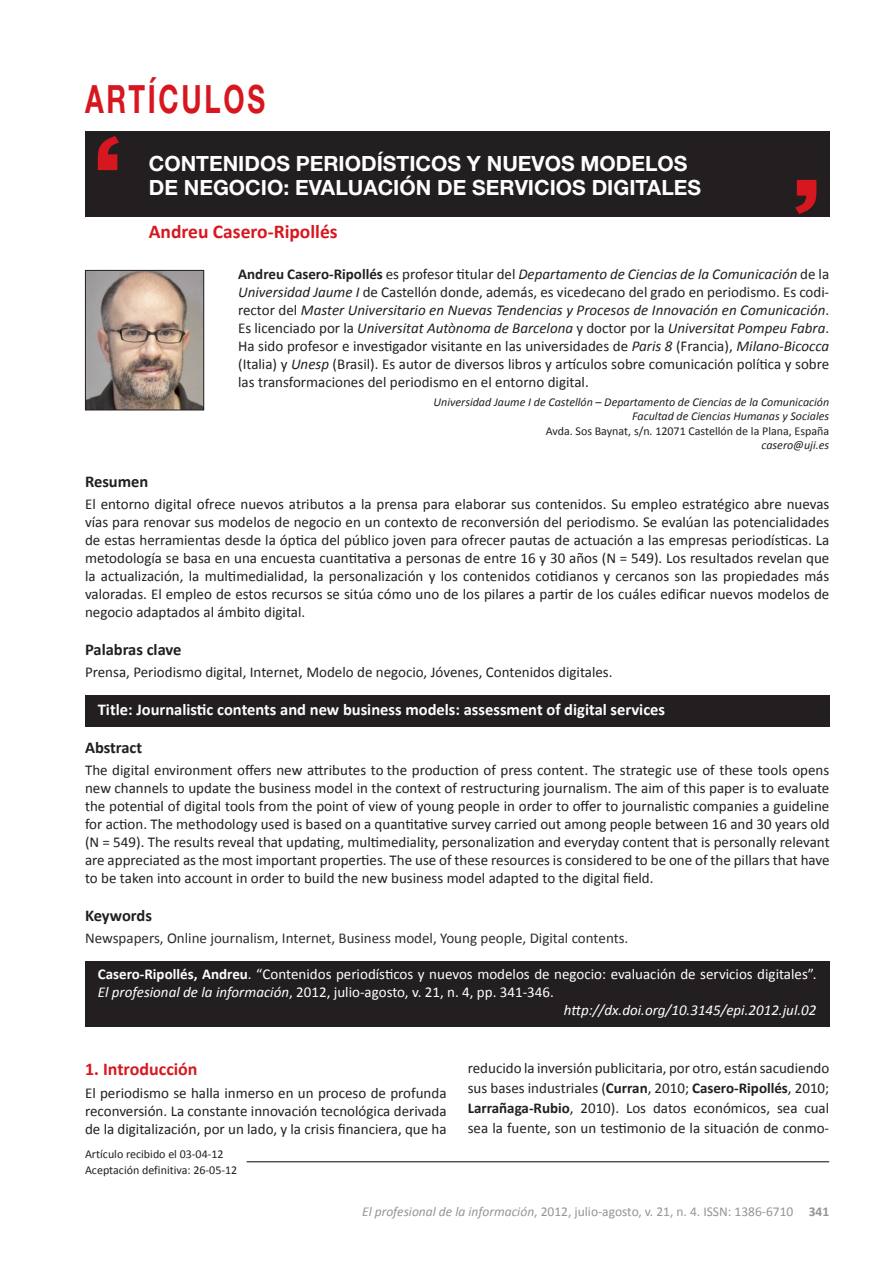
<style>
.page{position:relative;width:893px;height:1263px;background:#fff}
.page>*{position:absolute;margin:0;border:0;box-sizing:border-box;transform-origin:0 0}
.t1{font:700 39px "Helvetica Neue";letter-spacing:.1em;color:#d7171f;scale:.7 1}
.t2{font:700 21px/24.8px "Helvetica Neue";color:#fff}
.t3{font:700 19.5px "Calibri";color:#d7171f}
.t4{font:700 18px "Calibri";color:#d7171f}
.t5{font:700 16.5px "Calibri";color:#fff}
.t6{font:700 16.5px "Calibri";color:#231f20}
.t7{font:15px/18px "Calibri";color:#231f20;text-align:justify}
.t8{font:15px "Calibri";color:#fff}
.t9{font:15px "Calibri";color:#2c2c2c}
.t10{font:italic 15px "Calibri";color:#fff}
.t11{font:13.5px "Calibri";color:#939598}
.t12{font:italic 12px/14.4px "Calibri";color:#231f20;text-align:right}
.t13{font:12px/15.6px "Calibri";color:#231f20}
.s1{font-weight:700}
.s2{font-style:italic}
</style>
<div class="page">
<div style="left:85px;top:961px;width:744px;height:66px;background:#231f20"></div>
<div style="left:85px;top:132px;width:744px;height:85px;background:#231f20"></div>
<svg style="left:795px;top:180px;width:21px;height:34px"></svg>
<svg style="left:98px;top:136px;width:21px;height:34px"></svg>
<div style="left:85px;top:695px;width:744px;height:32px;background:#231f20"></div>
<hr style="left:247px;top:1161px;width:582px;height:1px;background:#231f20">
<img style="left:87px;top:272px;width:115px;height:136px">
<div style="left:85px;top:270px;width:119px;height:140px;border:1px solid #231f20"></div>
<h1 class="t1" style="left:85px;top:75px;width:259px">ARTÍCULOS</h1>
<h2 class="t2" style="left:149px;top:150px;width:554px">CONTENIDOS PERIODÍSTICOS Y NUEVOS MODELOS<br>DE NEGOCIO: EVALUACIÓN DE SERVICIOS DIGITALES</h2>
<h3 class="t3" style="left:149px;top:223px;width:190px">Andreu Casero‐Ripollés</h3>
<p class="t7" style="left:238px;top:267px;width:593px"><span class="s1">Andreu Casero‐Ripollés</span> es profesor 8tular del <span class="s2">Departamento de Ciencias de la Comunicación</span> de la <span class="s2">Universidad Jaume I</span> de Castellón donde, además, es vicedecano del grado en periodismo. Es codi‐ rector del <span class="s2">Master Universitario en Nuevas Tendencias y Procesos de Innovación en Comunicación</span>.<br>Es licenciado por la <span class="s2">Universitat Autònoma de Barcelona</span> y doctor por la <span class="s2">Universitat Pompeu Fabra</span>.<br>Ha sido profesor e inves8gador visitante en las universidades de <span class="s2">Paris 8</span> (Francia), <span class="s2">Milano‐Bicocca </span>(Italia) y <span class="s2">Unesp</span> (Brasil). Es autor de diversos libros y arJculos sobre comunicación polí8ca y sobre las transformaciones del periodismo en el entorno digital.</p>
<p class="t12" style="left:434px;top:396px;width:397px">Universidad Jaume I de Castellón – Departamento de Ciencias de la Comunicación<br>Facultad de Ciencias Humanas y Sociales</p>
<p class="t13" style="left:546px;top:424px;width:285px">Avda. Sos Baynat, s/n. 12071 Castellón de la Plana, España</p>
<p class="t12" style="left:761px;top:439px;width:69px">casero@uji.es</p>
<p class="t6" style="left:85px;top:475px;width:65px">Resumen</p>
<p class="t7" style="left:85px;top:496px;width:746px">El entorno digital ofrece nuevos atributos a la prensa para elaborar sus contenidos. Su empleo estratégico abre nuevas vías para renovar sus modelos de negocio en un contexto de reconversión del periodismo. Se evalúan las potencialidades de estas herramientas desde la óp8ca del público joven para ofrecer pautas de actuación a las empresas periodís8cas. La metodología se basa en una encuesta cuan8ta8va a personas de entre 16 y 30 años (N = 549). Los resultados revelan que la actualización, la mul8medialidad, la personalización y los contenidos co8dianos y cercanos son las propiedades más valoradas. El empleo de estos recursos se sitúa cómo uno de los pilares a par8r de los cuáles edificar nuevos modelos de negocio adaptados al ámbito digital.</p>
<p class="t6" style="left:85px;top:643px;width:98px">Palabras clave</p>
<p class="t7" style="left:85px;top:665px;width:529px">Prensa, Periodismo digital, Internet, Modelo de negocio, Jóvenes, Contenidos digitales.</p>
<p class="t5" style="left:98px;top:703px;width:569px">Title: Journalis/c contents and new business models: assessment of digital services</p>
<p class="t6" style="left:85px;top:741px;width:59px">Abstract</p>
<p class="t7" style="left:85px;top:762px;width:746px">The digital environment offers new adributes to the produc8on of press content. The strategic use of these tools opens new channels to update the business model in the context of restructuring journalism. The aim of this paper is to evaluate the poten8al of digital tools from the point of view of young people in order to offer to journalis8c companies a guideline for ac8on. The methodology used is based on a quan8ta8ve survey carried out among people between 16 and 30 years old (N = 549). The results reveal that upda8ng, mul8mediality, personaliza8on and everyday content that is personally relevant are appreciated as the most important proper8es. The use of these resources is considered to be one of the pillars that have to be taken into account in order to build the new business model adapted to the digital field.</p>
<p class="t6" style="left:85px;top:909px;width:68px">Keywords</p>
<p class="t9" style="left:85px;top:932px;width:545px">Newspapers, Online journalism, Internet, Business model, Young people, Digital contents.</p>
<p class="t8" style="left:98px;top:968px;width:720px"><span class="s1">Casero‐Ripollés, Andreu</span>. “Contenidos periodís8cos y nuevos modelos de negocio: evaluación de servicios digitales”.</p>
<p class="t8" style="left:98px;top:986px;width:458px"><span class="s2">El profesional de la información</span>, 2012, julio‐agosto, v. 21, n. 4, pp. 341‐346.</p>
<p class="t10" style="left:564px;top:1004px;width:254px">hFp://dx.doi.org/10.3145/epi.2012.jul.02</p>
<p class="t4" style="left:85px;top:1062px;width:114px">1. Introducción</p>
<p class="t7" style="left:85px;top:1085px;width:363px">El periodismo se halla inmerso en un proceso de profunda reconversión. La constante innovación tecnológica derivada de la digitalización, por un lado, y la crisis financiera, que ha</p>
<p class="t13" style="left:85px;top:1147px;width:154px">Artículo recibido el 03‐04‐12<br>Aceptación definitiva: 26‐05‐12</p>
<p class="t7" style="left:468px;top:1059px;width:363px;line-height:20.1px">reducido la inversión publicitaria, por otro, están sacudiendo sus bases industriales (<span class="s1">Curran</span>, 2010; <span class="s1">Casero‐Ripollés</span>, 2010; <span class="s1">Larrañaga‐Rubio</span>, 2010). Los datos económicos, sea cual sea la fuente, son un tes8monio de la situación de conmo‐</p>
<p class="t11" style="left:362px;top:1206px;width:469px"><span class="s2">El profesional de la información</span>, 2012, julio‐agosto, v. 21, n. 4. ISSN: 1386‐6710 <span class="s1">341</span></p>
</div>
